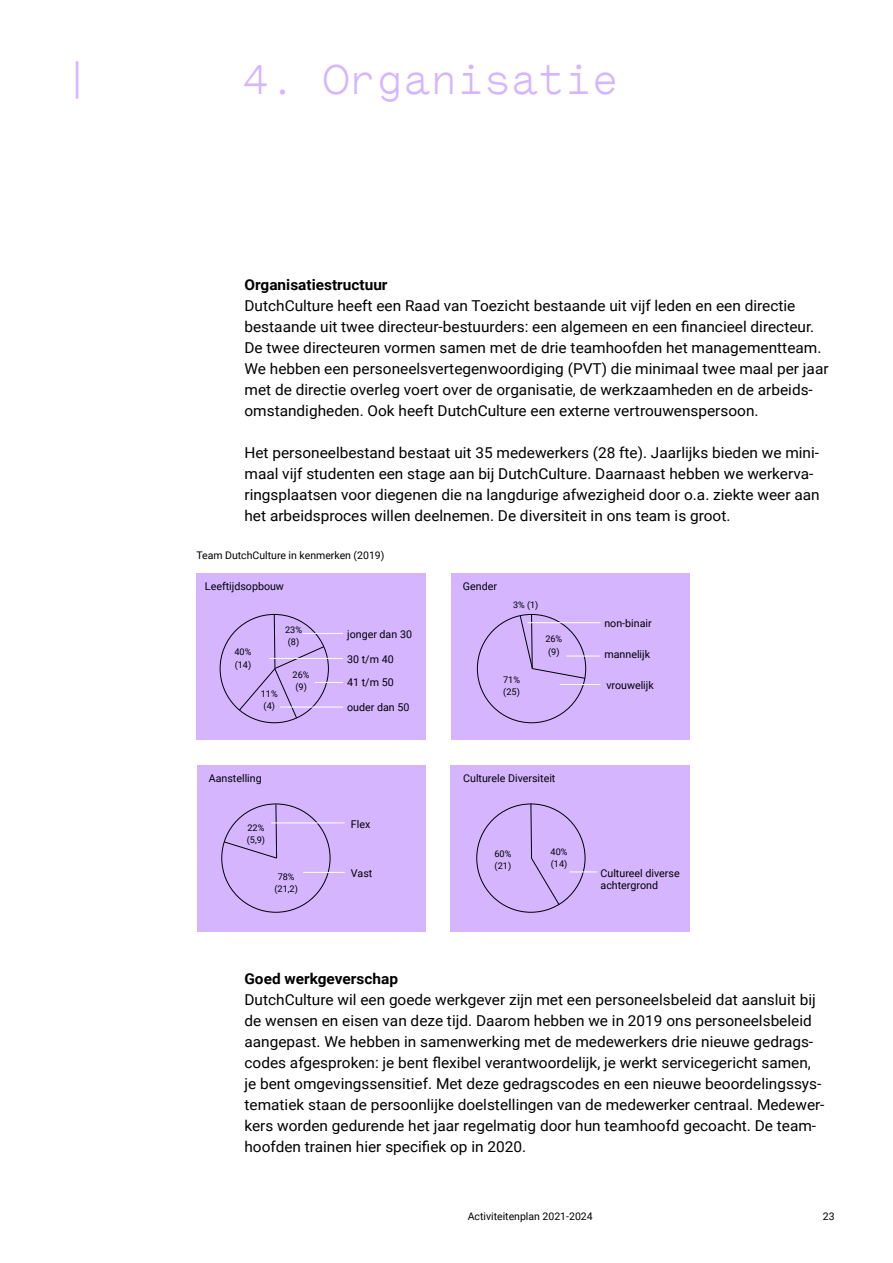
<style>
.page{position:relative;width:893px;height:1263px;background:#fff}
.page>*{position:absolute;margin:0;border:0;box-sizing:border-box;transform-origin:0 0}
.t1{font:42px "Lettera Pro TT";color:#d6b5ff}
.t2{font:15px/21px "Roboto";color:#000}
.t3{font:700 15px "Roboto";color:#000}
.t4{font:10.65px/23px "Roboto";color:#000}
.t5{font:10.5px "Roboto";color:#000}
.t6{font:9.15px/12.1px "Roboto";color:#000;text-align:center}
.t7{font:9px "Roboto";color:#000}
</style>
<div class="page">
<div style="left:197px;top:574px;width:229px;height:166px;background:#d6b5ff"></div>
<div style="left:451px;top:574px;width:239px;height:166px;background:#d6b5ff"></div>
<div style="left:197px;top:765px;width:228px;height:166px;background:#d6b5ff"></div>
<div style="left:451px;top:765px;width:239px;height:166px;background:#d6b5ff"></div>
<svg style="left:530px;top:803px;width:30px;height:102px"></svg>
<svg style="left:223px;top:804px;width:54px;height:55px"></svg>
<hr style="left:566px;top:656px;width:34px;height:1px;background:#fff">
<hr style="left:528px;top:622px;width:72px;height:1px;background:#fff">
<hr style="left:560px;top:684px;width:40px;height:1px;background:#fff">
<hr style="left:303px;top:872px;width:42px;height:1px;background:#fff">
<hr style="left:271px;top:822px;width:74px;height:1px;background:#fff">
<svg style="left:239px;top:614px;width:104px;height:105px"></svg>
<svg style="left:570px;top:871px;width:27px;height:1px"></svg>
<hr style="left:280px;top:707px;width:63px;height:1px;background:#fff">
<svg style="left:520px;top:614px;width:66px;height:65px"></svg>
<h1 class="t1" style="left:64px;top:57px;width:28px">|</h1>
<h1 class="t1" style="left:242px;top:57px;width:378px">4. Organisatie</h1>
<p class="t3" style="left:244px;top:274px;width:145px">Organisatiestructuur</p>
<p class="t2" style="left:244px;top:294px;width:586px">DutchCulture heeft een Raad van Toezicht bestaande uit vijf leden en een directie bestaande uit twee directeur-bestuurders: een algemeen en een financieel directeur.<br>De twee directeuren vormen samen met de drie teamhoofden het managementteam.<br>We hebben een personeelsvertegenwoordiging (PVT) die minimaal twee maal per jaar met de directie overleg voert over de organisatie, de werkzaamheden en de arbeids&shy;omstandigheden. Ook heeft DutchCulture een externe vertrouwenspersoon.</p>
<p class="t2" style="left:244px;top:441px;width:577px">Het personeelbestand bestaat uit 35 medewerkers (28 fte). Jaarlijks bieden we mini&shy;maal vijf studenten een stage aan bij DutchCulture. Daarnaast hebben we werkerva&shy;ringsplaatsen voor diegenen die na langdurige afwezigheid door o.a. ziekte weer aan het arbeidsproces willen deelnemen. De diversiteit in ons team is groot.</p>
<p class="t5" style="left:196px;top:548px;width:190px">Team DutchCulture in kenmerken (2019)</p>
<p class="t4" style="left:205px;top:574px;width:81px">Leeftijdsopbouw</p>
<p class="t4" style="left:463px;top:574px;width:36px">Gender</p>
<p class="t7" style="left:513px;top:599px;width:27px">3% (1)</p>
<p class="t6" style="left:285px;top:623px;width:18px">23% (8)</p>
<p class="t6" style="left:545px;top:633px;width:18px">26%</p>
<p class="t4" style="left:347px;top:622px;width:66px">jonger dan 30</p>
<p class="t6" style="left:234px;top:646px;width:18px">40%</p>
<p class="t6" style="left:548px;top:645px;width:13px">(9)</p>
<p class="t6" style="left:235px;top:658px;width:18px">(14)</p>
<p class="t4" style="left:347px;top:647px;width:48px">30 t/m 40<br>41 t/m 50</p>
<p class="t6" style="left:293px;top:668px;width:18px">26% (9)</p>
<p class="t6" style="left:503px;top:673px;width:18px;text-align:left">71% (25)</p>
<p class="t6" style="left:261px;top:687px;width:18px">11% (4)</p>
<p class="t4" style="left:347px;top:695px;width:64px">ouder dan 50</p>
<p class="t4" style="left:209px;top:766px;width:55px">Aanstelling</p>
<p class="t4" style="left:463px;top:766px;width:94px">Culturele Diversiteit</p>
<p class="t6" style="left:247px;top:821px;width:20px;text-align:left">22% (5,9)</p>
<p class="t4" style="left:351px;top:812px;width:21px">Flex</p>
<p class="t4" style="left:604px;top:611px;width:49px">non-binair</p>
<p class="t4" style="left:604px;top:643px;width:47px">mannelijk</p>
<p class="t4" style="left:606px;top:674px;width:49px">vrouwelijk</p>
<p class="t6" style="left:274px;top:870px;width:25px">78% (21,2)</p>
<p class="t6" style="left:551px;top:846px;width:18px;text-align:left">40% (14)</p>
<p class="t6" style="left:494px;top:847px;width:18px;text-align:left">60% (21)</p>
<p class="t4" style="left:351px;top:861px;width:23px">Vast</p>
<p class="t4" style="left:600px;top:867px;width:81px;line-height:12.1px">Cultureel diverse achtergrond</p>
<p class="t3" style="left:244px;top:968px;width:155px">Goed werkgeverschap</p>
<p class="t2" style="left:244px;top:989px;width:581px">DutchCulture wil een goede werkgever zijn met een personeelsbeleid dat aansluit bij de wensen en eisen van deze tijd. Daarom hebben we in 2019 ons personeelsbeleid aangepast. We hebben in samenwerking met de medewerkers drie nieuwe gedrags&shy;codes afgesproken: je bent flexibel verantwoordelijk, je werkt servicegericht samen, je bent omgevingssensitief. Met deze gedragscodes en een nieuwe beoordelingssys&shy;tematiek staan de persoonlijke doelstellingen van de medewerker centraal. Medewer&shy;kers worden gedurende het jaar regelmatig door hun teamhoofd gecoacht. De team&shy;hoofden trainen hier specifiek op in 2020.</p>
<p class="t5" style="left:468px;top:1209px;width:126px">Activiteitenplan 2021-2024</p>
<p class="t5" style="left:823px;top:1209px;width:13px">23</p>
</div>
